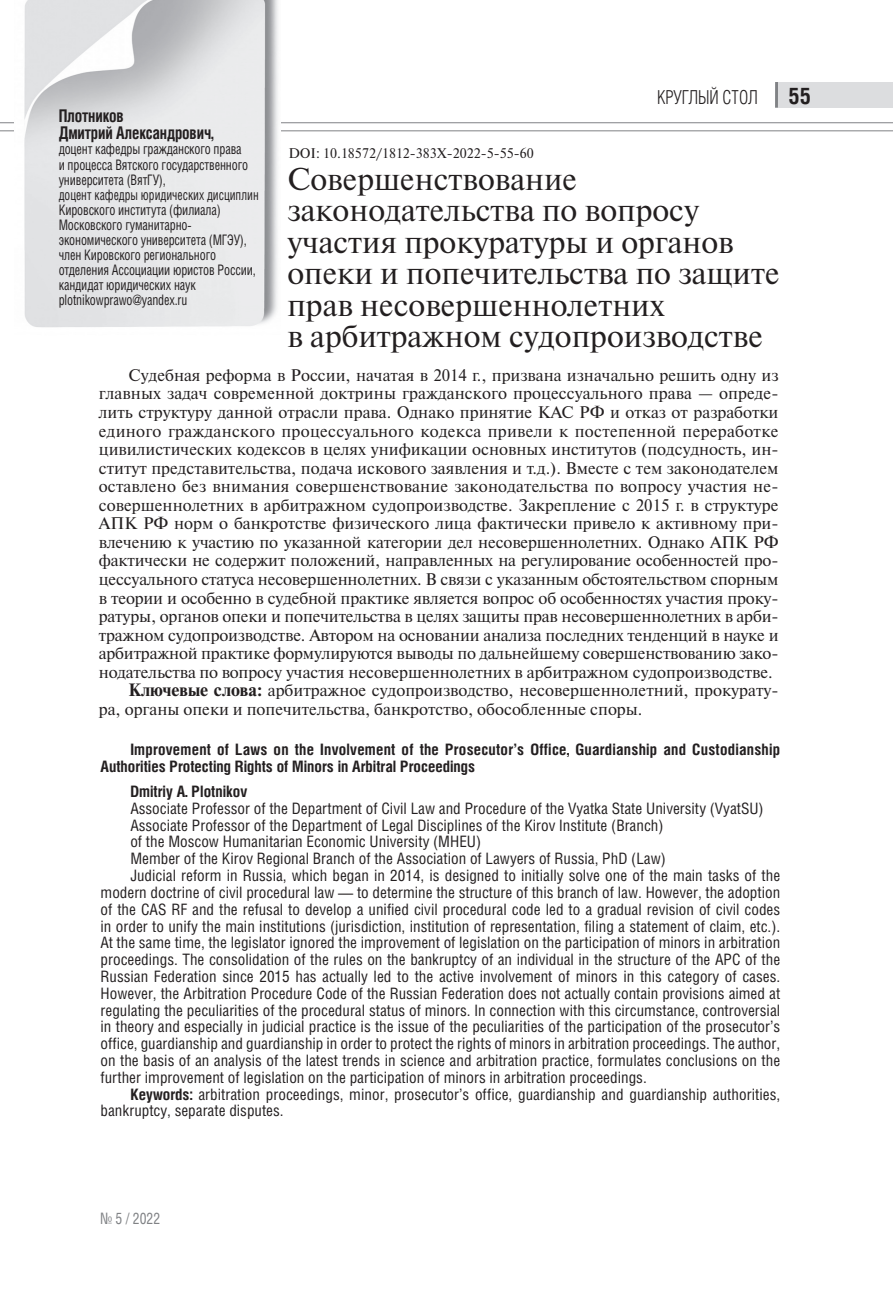
<style>
.page{position:relative;width:893px;height:1300px;background:#fff}
.page>*{position:absolute;margin:0;border:0;box-sizing:border-box;transform-origin:0 0}
.t1{font:31.5px/31.5px "Newton C";color:#231f20}
.t2{font:700 22.75px "Helios Cond";color:#231f20}
.t3{font:300 19.25px "Helios Cond";color:#231f20;scale:.9 1}
.t4{font:700 17.5px/17.5px "Helios Cond C";letter-spacing:-.01em;color:#231f20;scale:.9 1}
.t5{font:16.8px "Newton C";color:#231f20}
.t6{font:15.75px "Helios Cond";color:#231f20}
.t7{font:700 15.75px/16.8px "Helios Cond";letter-spacing:.015em;color:#231f20}
.t8{font:15.75px "Helios Cond C";color:#808285;scale:.9 1}
.t9{font:14.53px/15px "Helios Cond C";letter-spacing:-.01em;color:#231f20;scale:.86 1}
.t10{font:14px "Newton C";color:#231f20}
.s1{font-weight:700}
</style>
<div class="page">
<div style="left:775px;top:82px;width:118px;height:26px;background:#dcdddf"></div>
<svg style="left:0;top:122px;width:14px;height:1px"></svg>
<svg style="left:0;top:131px;width:14px;height:1px"></svg>
<hr style="left:25px;top:122px;width:868px;height:1px;background:#808285">
<hr style="left:25px;top:131px;width:868px;height:1px;background:#808285">
<hr style="left:775px;top:82px;width:3px;height:26px;background:#808285">
<img style="left:24px;top:0;width:257px;height:327px">
<p class="t4" style="left:59px;top:106px;width:174px">Плотников<br>Дмитрий Александрович,</p>
<p class="t9" style="left:59px;top:143px;width:234px">доцент кафедры гражданского права<br>и процесса Вятского государственного университета (ВятГУ),<br>доцент кафедры юридических дисциплин<br>Кировского института (филиала)<br>Московского гуманитарно&shy;экономического университета (МГЭУ), член Кировского регионального отделения Ассоциации юристов России, кандидат юридических наук plotnikowprawo@yandex.ru</p>
<p class="t10" style="left:288px;top:148px;width:247px">DOI: 10.18572/1812-383X-2022-5-55-60</p>
<p class="t3" style="left:657px;top:87px;width:114px">КРУГЛЫЙ СТОЛ</p>
<h1 class="t1" style="left:287px;top:166px;width:494px">Совершенствование законодательства по вопросу участия прокуратуры и органов опеки и попечительства по защите прав несовершеннолетних<br>в арбитражном судопроизводстве</h1>
<p class="t5" style="left:129px;top:369px;width:651px">Судебная реформа в России, начатая в 2014 г., призвана изначально решить одну из</p>
<p class="t5" style="left:99px;top:388px;width:681px">главных задач современной доктрины гражданского процессуального права — опреде-</p>
<p class="t5" style="left:99px;top:406px;width:681px">лить структуру данной отрасли права. Однако принятие КАС РФ и отказ от разработки</p>
<p class="t5" style="left:99px;top:425px;width:681px">единого гражданского процессуального кодекса привели к постепенной переработке</p>
<p class="t5" style="left:99px;top:443px;width:681px">цивилистических кодексов в целях унификации основных институтов (подсудность, ин-</p>
<p class="t5" style="left:99px;top:462px;width:681px">ститут представительства, подача искового заявления и т.д.). Вместе с тем законодателем</p>
<p class="t5" style="left:99px;top:480px;width:681px">оставлено без внимания совершенствование законодательства по вопросу участия не-</p>
<p class="t5" style="left:99px;top:499px;width:681px">совершеннолетних в арбитражном судопроизводстве. Закрепление с 2015 г. в структуре</p>
<p class="t5" style="left:99px;top:517px;width:681px">АПК РФ норм о банкротстве физического лица фактически привело к активному при-</p>
<p class="t5" style="left:99px;top:536px;width:681px">влечению к участию по указанной категории дел несовершеннолетних. Однако АПК РФ</p>
<p class="t5" style="left:99px;top:555px;width:681px">фактически не содержит положений, направленных на регулирование особенностей про-</p>
<p class="t5" style="left:99px;top:573px;width:681px">цессуального статуса несовершеннолетних. В связи с указанным обстоятельством спорным</p>
<p class="t5" style="left:99px;top:592px;width:681px">в теории и особенно в судебной практике является вопрос об особенностях участия проку-</p>
<p class="t5" style="left:99px;top:610px;width:681px">ратуры, органов опеки и попечительства в целях защиты прав несовершеннолетних в арби-</p>
<p class="t5" style="left:99px;top:629px;width:681px">тражном судопроизводстве. Автором на основании анализа последних тенденций в науке и</p>
<p class="t5" style="left:99px;top:647px;width:681px">арбитражной практике формулируются выводы по дальнейшему совершенствованию зако-</p>
<p class="t5" style="left:99px;top:666px;width:675px">нодательства по вопросу участия несовершеннолетних в арбитражном судопроизводстве.</p>
<p class="t5" style="left:129px;top:684px;width:651px"><span class="s1">Ключевые слова:</span> арбитражное судопроизводство, несовершеннолетний, прокурату-</p>
<p class="t5" style="left:99px;top:703px;width:545px">ра, органы опеки и попечительства, банкротство, обособленные споры.</p>
<h2 class="t2" style="left:788px;top:88px;width:24px">55</h2>
<p class="t7" style="left:101px;top:742px;width:681px;text-indent:30px">Improvement of Laws on the Involvement of the Prosecutor’s Office, Guardianship and Custodianship<br>Authorities Protecting Rights of Minors in Arbitral Proceedings</p>
<p class="t7" style="left:130px;top:784px;width:118px">Dmitriy A. Plotnikov</p>
<p class="t6" style="left:130px;top:802px;width:635px">Associate Professor of the Department of Civil Law and Procedure of the Vyatka State University (VyatSU)</p>
<p class="t6" style="left:130px;top:819px;width:535px">Associate Professor of the Department of Legal Disciplines of the Kirov Institute (Branch)</p>
<p class="t6" style="left:130px;top:836px;width:352px">of the Moscow Humanitarian Economic University (MHEU)</p>
<p class="t6" style="left:130px;top:853px;width:537px">Member of the Kirov Regional Branch of the Association of Lawyers of Russia, PhD (Law)</p>
<p class="t6" style="left:130px;top:870px;width:651px">Judicial reform in Russia, which began in 2014, is designed to initially solve one of the main tasks of the</p>
<p class="t6" style="left:101px;top:886px;width:681px">modern doctrine of civil procedural law — to determine the structure of this branch of law. However, the adoption</p>
<p class="t6" style="left:101px;top:903px;width:681px">of the CAS RF and the refusal to develop a unified civil procedural code led to a gradual revision of civil codes</p>
<p class="t6" style="left:101px;top:920px;width:681px">in order to unify the main institutions (jurisdiction, institution of representation, filing a statement of claim, etc.).</p>
<p class="t6" style="left:101px;top:937px;width:681px">At the same time, the legislator ignored the improvement of legislation on the participation of minors in arbitration</p>
<p class="t6" style="left:101px;top:954px;width:681px">proceedings. The consolidation of the rules on the bankruptcy of an individual in the structure of the APC of the</p>
<p class="t6" style="left:101px;top:971px;width:681px">Russian Federation since 2015 has actually led to the active involvement of minors in this category of cases.</p>
<p class="t6" style="left:101px;top:987px;width:681px">However, the Arbitration Procedure Code of the Russian Federation does not actually contain provisions aimed at</p>
<p class="t6" style="left:101px;top:1004px;width:681px">regulating the peculiarities of the procedural status of minors. In connection with this circumstance, controversial</p>
<p class="t6" style="left:101px;top:1021px;width:681px">in theory and especially in judicial practice is the issue of the peculiarities of the participation of the prosecutor’s</p>
<p class="t6" style="left:101px;top:1038px;width:681px">office, guardianship and guardianship in order to protect the rights of minors in arbitration proceedings. The author,</p>
<p class="t6" style="left:101px;top:1055px;width:681px">on the basis of an analysis of the latest trends in science and arbitration practice, formulates conclusions on the</p>
<p class="t6" style="left:101px;top:1071px;width:548px">further improvement of legislation on the participation of minors in arbitration proceedings.</p>
<p class="t6" style="left:130px;top:1088px;width:651px"><span class="s1">Keywords:</span> arbitration proceedings, minor, prosecutor’s office, guardianship and guardianship authorities,</p>
<p class="t6" style="left:101px;top:1105px;width:185px">bankruptcy, separate disputes.</p>
<p class="t8" style="left:100px;top:1213px;width:68px">№ 5 / 2022</p>
</div>
